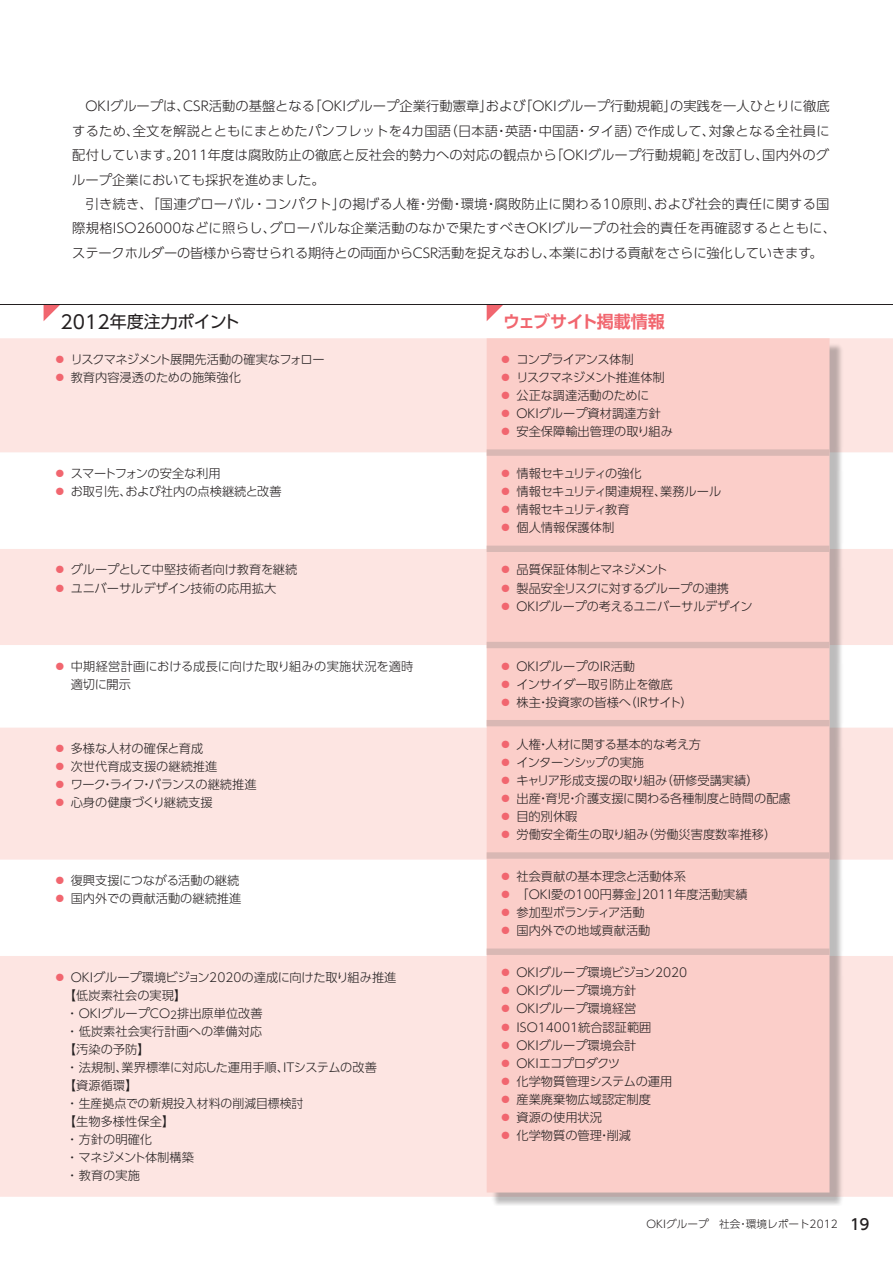
<style>
.page{position:relative;width:893px;height:1263px;background:#fff}
.page>*{position:absolute;margin:0;border:0;box-sizing:border-box;transform-origin:0 0}
.t1{font:16.95px "UD Shin Go Pro";letter-spacing:-.025em;color:#231f20}
.t2{font:700 16.95px "UD Shin Go Pro De";letter-spacing:-.025em;color:#f1666f}
.t3{font:300 13.35px/24.5px "UD Shin Go Pro";letter-spacing:.01em;color:#231f20}
.t4{font:300 12.15px/18px "UD Shin Go Pro";color:#231f20}
.t5{font:300 12.15px/18px "UD Shin Go Pro";letter-spacing:-.03em;color:#231f20}
.t6{font:300 10.65px "UD Shin Go Pro";color:#231f20}
.s1{font-size:18.6px}
.s2{color:#f1666f}
.s3{font-family:"MO Clear Tone SG";font-weight:500;font-size:14.85px}
</style>
<div class="page">
<div style="left:0;top:338px;width:893px;height:859px;background:#fde5e2"></div>
<svg style="left:0;top:453px;width:893px;height:503px"></svg>
<div style="left:491px;top:343px;width:352px;height:863px;background:#231f20;opacity:.3"></div>
<div style="left:487px;top:338px;width:342px;height:854px;background:#fbcec9"></div>
<div style="left:487px;top:449px;width:342px;height:7px;background:#d9b8b4"></div>
<div style="left:487px;top:546px;width:342px;height:6px;background:#d9b8b4"></div>
<div style="left:487px;top:642px;width:342px;height:6px;background:#d9b8b4"></div>
<div style="left:487px;top:720px;width:342px;height:6px;background:#d9b8b4"></div>
<div style="left:487px;top:852px;width:342px;height:7px;background:#d9b8b4"></div>
<div style="left:487px;top:948px;width:342px;height:7px;background:#d9b8b4"></div>
<svg style="left:44px;top:305px;width:16px;height:16px"></svg>
<svg style="left:487px;top:305px;width:16px;height:16px"></svg>
<hr style="left:0;top:304px;width:893px;height:1px;background:#231f20">
<p class="t3" style="left:72px;top:93px;width:765px">　OKIグループは、CSR活動の基盤となる「OKIグループ企業行動憲章」および「OKIグループ行動規範」の実践を一人ひとりに徹底するため、全文を解説とともにまとめたパンフレットを4カ国語（日本語・英語・中国語・タイ語）で作成して、対象となる全社員に配付しています。2011年度は腐敗防止の徹底と反社会的勢力への対応の観点から「OKIグループ行動規範」を改訂し、国内外のグループ企業においても採択を進めました。<br>　引き続き、「国連グローバル・コンパクト」の掲げる人権・労働・環境・腐敗防止に関わる10原則、および社会的責任に関する国際規格ISO26000などに照らし、グローバルな企業活動のなかで果たすべきOKIグループの社会的責任を再確認するとともに、ステークホルダーの皆様から寄せられる期待との両面からCSR活動を捉えなおし、本業における貢献をさらに強化していきます。</p>
<h1 class="t1" style="left:61px;top:308px;width:181px"><span class="s1">2012</span>年度注力ポイント</h1>
<h1 class="t2" style="left:503px;top:308px;width:163px">ウェブサイト掲載情報</h1>
<p class="t4" style="left:54px;top:350px;width:272px"><span class="s2">◦</span> リスクマネジメント展開先活動の確実なフォロー<span class="s2">◦</span> 教育内容浸透のための施策強化</p>
<p class="t4" style="left:54px;top:464px;width:229px"><span class="s2">◦</span> スマートフォンの安全な利用<br><span class="s2">◦</span> お取引先、および社内の点検継続と改善</p>
<p class="t4" style="left:54px;top:560px;width:245px"><span class="s2">◦</span> グループとして中堅技術者向け教育を継続<span class="s2">◦</span> ユニバーサルデザイン技術の応用拡大</p>
<p class="t4" style="left:71px;top:657px;width:344px;text-indent:-17px"><span class="s2">◦</span> 中期経営計画における成長に向けた取り組みの実施状況を適時適切に開示</p>
<p class="t4" style="left:54px;top:739px;width:204px"><span class="s2">◦</span> 多様な人材の確保と育成<br><span class="s2">◦</span> 次世代育成支援の継続推進<br><span class="s2">◦</span> ワーク・ライフ・バランスの継続推進<span class="s2">◦</span> 心身の健康づくり継続支援</p>
<p class="t4" style="left:54px;top:871px;width:189px"><span class="s2">◦</span> 復興支援につながる活動の継続<span class="s2">◦</span> 国内外での貢献活動の継続推進</p>
<p class="t4" style="left:54px;top:967px;width:344px"><span class="s2">◦</span> OKIグループ環境ビジョン2020の達成に向けた取り組み推進　 【低炭素社会の実現】<br>　 ・ OKIグループCO<sub>2</sub>排出原単位改善<br>　 ・ 低炭素社会実行計画への準備対応<br>　 【汚染の予防】<br>　 ・ 法規制、業界標準に対応した運用手順、ITシステムの改善<br>　 【資源循環】<br>　 ・ 生産拠点での新規投入材料の削減目標検討<br>　 【生物多様性保全】<br>　 ・ 方針の明確化<br>　 ・ マネジメント体制構築<br>　 ・ 教育の実施</p>
<p class="t4" style="left:499px;top:350px;width:175px"><span class="s2">◦</span> コンプライアンス体制<br><span class="s2">◦</span> リスクマネジメント推進体制<span class="s2">◦</span> 公正な調達活動のために<br><span class="s2">◦</span> OKIグループ資材調達方針<span class="s2">◦</span> 安全保障輸出管理の取り組み</p>
<p class="t5" style="left:499px;top:464px;width:223px"><span class="s2">◦</span> 情報セキュリティの強化<br><span class="s2">◦</span> 情報セキュリティ関連規程、業務ルール<span class="s2">◦</span> 情報セキュリティ教育<br><span class="s2">◦</span> 個人情報保護体制</p>
<p class="t4" style="left:499px;top:560px;width:255px"><span class="s2">◦</span> 品質保証体制とマネジメント<br><span class="s2">◦</span> 製品安全リスクに対するグループの連携<br><span class="s2">◦</span> OKIグループの考えるユニバーサルデザイン</p>
<p class="t4" style="left:499px;top:657px;width:195px"><span class="s2">◦</span> OKIグループのIR活動<br><span class="s2">◦</span> インサイダー取引防止を徹底<br><span class="s2">◦</span> 株主・投資家の皆様へ（IRサイト）</p>
<p class="t4" style="left:499px;top:735px;width:293px"><span class="s2">◦</span> 人権・人材に関する基本的な考え方<br><span class="s2">◦</span> インターンシップの実施<br><span class="s2">◦</span> キャリア形成支援の取り組み（研修受講実績）<br><span class="s2">◦</span> 出産・育児・介護支援に関わる各種制度と時間の配慮<span class="s2">◦</span> 目的別休暇<br><span class="s2">◦</span> 労働安全衛生の取り組み（労働災害度数率推移）</p>
<p class="t4" style="left:499px;top:867px;width:250px"><span class="s2">◦</span> 社会貢献の基本理念と活動体系<br><span class="s2">◦</span> 「OKI愛の100円募金」2011年度活動実績<span class="s2">◦</span> 参加型ボランティア活動<br><span class="s2">◦</span> 国内外での地域貢献活動</p>
<p class="t4" style="left:499px;top:963px;width:189px"><span class="s2">◦</span> OKIグループ環境ビジョン2020 <span class="s2">◦</span> OKIグループ環境方針<br><span class="s2">◦</span> OKIグループ環境経営<br><span class="s2">◦</span> ISO14001統合認証範囲<br><span class="s2">◦</span> OKIグループ環境会計<br><span class="s2">◦</span> OKIエコプロダクツ<br><span class="s2">◦</span> 化学物質管理システムの運用<span class="s2">◦</span> 産業廃棄物広域認定制度<br><span class="s2">◦</span> 資源の使用状況<br><span class="s2">◦</span> 化学物質の管理・削減</p>
<p class="t6" style="left:646px;top:1215px;width:224px">OKIグループ　社会・環境レポート2012 <span class="s3">19</span></p>
</div>
